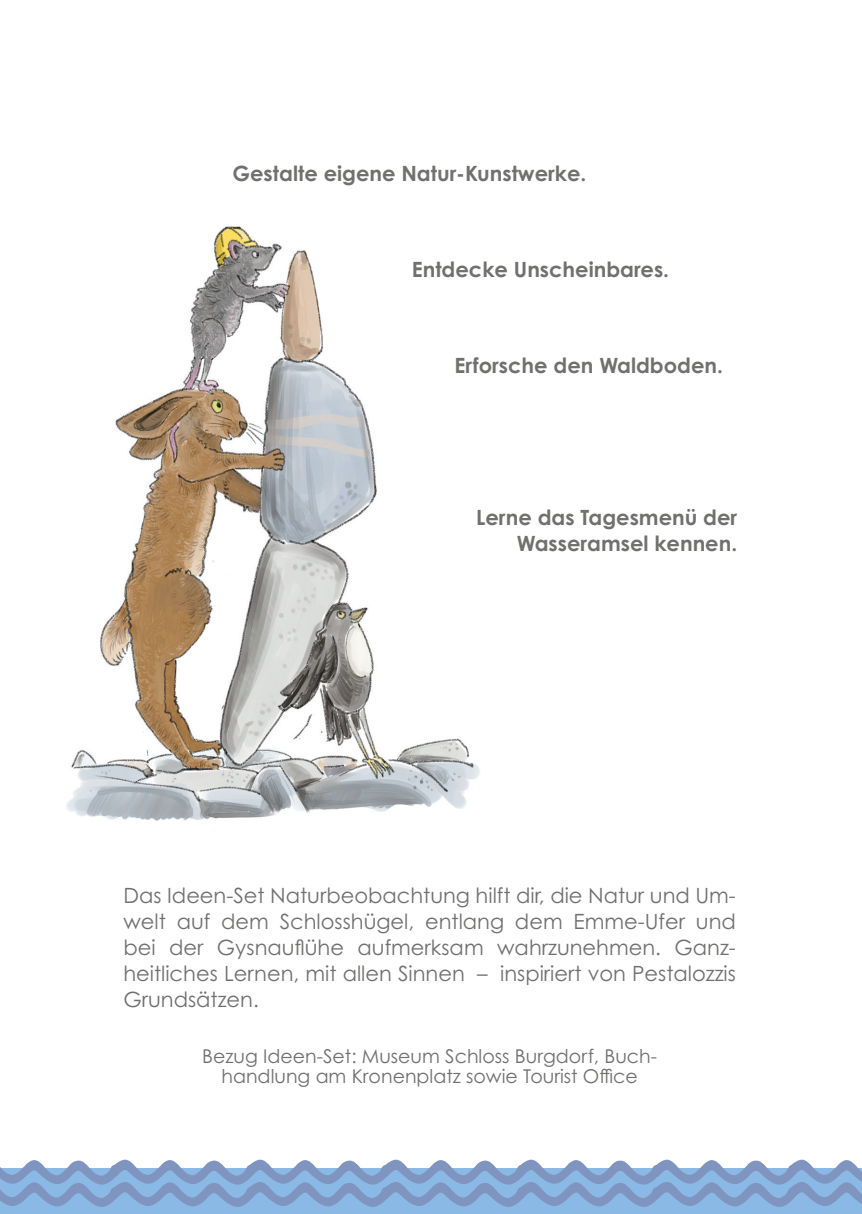
<style>
.page{position:relative;width:862px;height:1214px;background:#fff}
.page>*{position:absolute;margin:0;border:0;box-sizing:border-box;transform-origin:0 0}
.t1{font:21px/26px "Century Gothic Pro";color:#70706f;text-align:justify}
.t2{font:700 21px/26px "Century Gothic Pro";color:#70706f;text-align:right}
.t3{font:19px/20px "Century Gothic Pro";color:#70706f;text-align:center}
</style>
<div class="page">
<div style="left:0;top:1168px;width:862px;height:45px;background:#89b9e4"></div>
<svg style="left:0;top:1159px;width:862px;height:47px"></svg>
<img style="left:66px;top:226px;width:414px;height:595px">
<p class="t2" style="left:232px;top:160px;width:355px">Gestalte eigene Natur-Kunstwerke.</p>
<p class="t2" style="left:412px;top:256px;width:259px">Entdecke Unscheinbares.</p>
<p class="t2" style="left:454px;top:352px;width:270px">Erforsche den Waldboden.</p>
<p class="t2" style="left:476px;top:503px;width:262px">Lerne das Tagesmenü der<br>Wasseramsel kennen.</p>
<p class="t1" style="left:123px;top:882px;width:614px">Das Ideen-Set Naturbeobachtung hilft dir, die Natur und Um&shy;welt auf dem Schlosshügel, entlang dem Emme-Ufer und bei der Gysnauflühe aufmerksam wahrzunehmen. Ganz&shy;heitliches Lernen, mit allen Sinnen – inspiriert von Pestalozzis Grundsätzen.</p>
<p class="t3" style="left:202px;top:1045px;width:456px">Bezug Ideen-Set: Museum Schloss Burgdorf, Buch&shy;handlung am Kronenplatz sowie Tourist Office</p>
</div>
